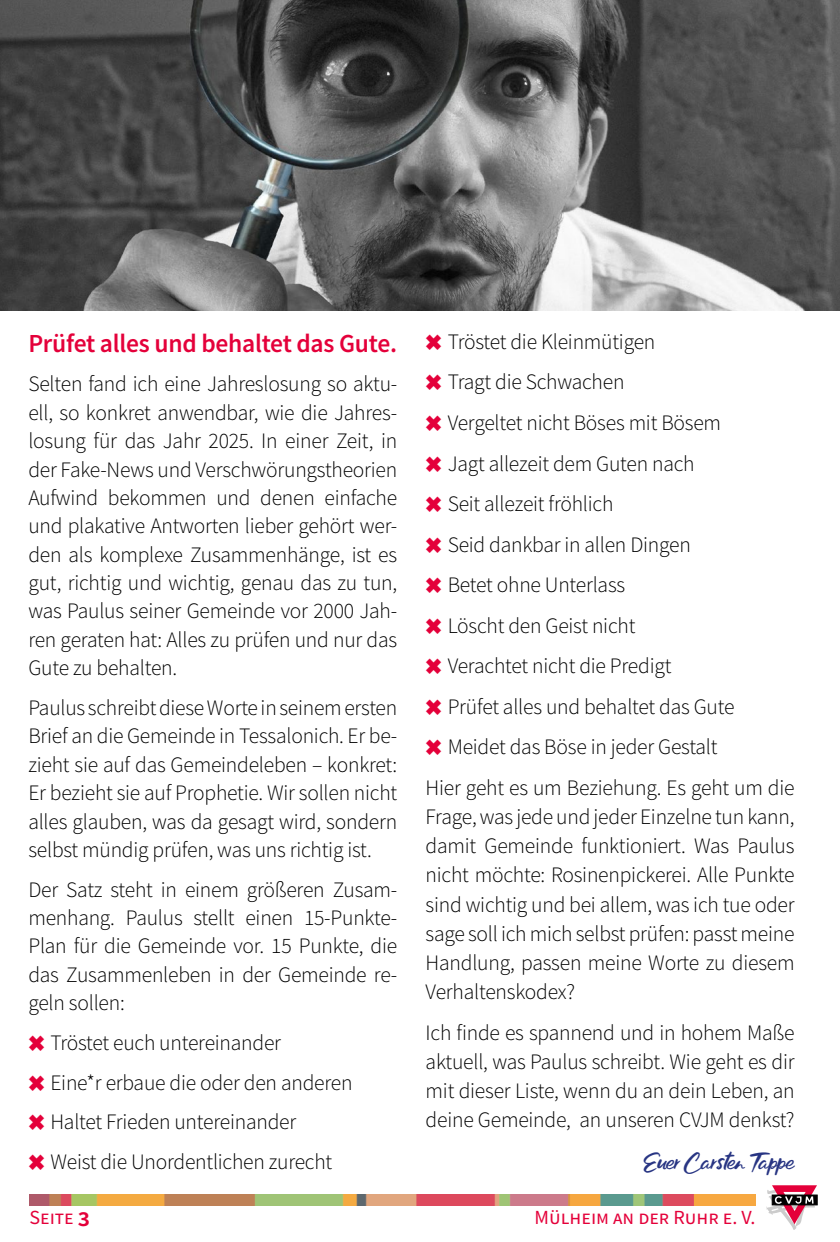
<style>
.page{position:relative;width:840px;height:1242px;background:#fff}
.page>*{position:absolute;margin:0;border:0;box-sizing:border-box;transform-origin:0 0}
.t1{font:600 26px "Source Sans Pro";letter-spacing:-.01em;color:#e4003a}
.t2{font:300 22px/28.4px "Source Sans Pro";letter-spacing:-.01em;color:#000;text-align:justify}
.t3{font:20px "Source Sans Pro";color:#e4003a}
.t4{font:18px "Los Banditos Script";letter-spacing:-.01em;color:#283583}
.s1{color:#e4003a}
.s2{font-weight:600;font-size:26px}
</style>
<div class="page">
<svg style="left:766px;top:1185px;width:50px;height:45px"></svg>
<img style="left:29px;top:1195px;width:726px;height:10px">
<img style="left:0;top:0;width:839px;height:311px">
<p class="t1" style="left:28px;top:326px;width:370px">Prüfet alles und behaltet das Gute.</p>
<p class="t2" style="left:28px;top:370px;width:370px">Selten fand ich eine Jahreslosung so aktu&shy;ell, so konkret anwendbar, wie die Jahres&shy;losung für das Jahr 2025. In einer Zeit, in der Fake-News und Verschwörungstheorien Aufwind bekommen und denen einfache und plakative Antworten lieber gehört wer&shy;den als komplexe Zusammenhänge, ist es gut, richtig und wichtig, genau das zu tun, was Paulus seiner Gemeinde vor 2000 Jah&shy;ren geraten hat: Alles zu prüfen und nur das Gute zu behalten.</p>
<p class="t2" style="left:28px;top:693px;width:370px">Paulus schreibt diese Worte in seinem ersten Brief an die Gemeinde in Tessalonich. Er be&shy;zieht sie auf das Gemeindeleben – konkret:<br>Er bezieht sie auf Prophetie. Wir sollen nicht alles glauben, was da gesagt wird, sondern selbst mündig prüfen, was uns richtig ist.</p>
<p class="t2" style="left:28px;top:875px;width:370px">Der Satz steht in einem größeren Zusam&shy;menhang. Paulus stellt einen 15-Punkte-Plan für die Gemeinde vor. 15 Punkte, die das Zusammenleben in der Gemeinde re&shy;geln sollen:</p>
<p class="t2" style="left:28px;top:1022px;width:325px;line-height:39.8px;text-align:left"><span class="s1">✖</span> Tröstet euch untereinander<br><span class="s1">✖</span> Eine*r erbaue die oder den anderen <span class="s1">✖</span> Haltet Frieden untereinander<br><span class="s1">✖</span> Weist die Unordentlichen zurecht</p>
<p class="t2" style="left:425px;top:321px;width:370px;line-height:40.6px;text-align:left"><span class="s1">✖</span> Tröstet die Kleinmütigen<br><span class="s1">✖</span> Tragt die Schwachen<br><span class="s1">✖</span> Vergeltet nicht Böses mit Bösem<br><span class="s1">✖</span> Jagt allezeit dem Guten nach<br><span class="s1">✖</span> Seit allezeit fröhlich<br><span class="s1">✖</span> Seid dankbar in allen Dingen<br><span class="s1">✖</span> Betet ohne Unterlass<br><span class="s1">✖</span> Löscht den Geist nicht<br><span class="s1">✖</span> Verachtet nicht die Predigt<br><span class="s1">✖</span> Prüfet alles und behaltet das Gute<br><span class="s1">✖</span> Meidet das Böse in jeder Gestalt<br>Hier geht es um Beziehung. Es geht um die</p>
<p class="t2" style="left:425px;top:802px;width:370px;line-height:29.2px">Frage, was jede und jeder Einzelne tun kann, damit Gemeinde funktioniert. Was Paulus nicht möchte: Rosinenpickerei. Alle Punkte sind wichtig und bei allem, was ich tue oder sage soll ich mich selbst prüfen: passt meine Handlung, passen meine Worte zu diesem Verhaltenskodex?</p>
<p class="t2" style="left:425px;top:1017px;width:370px;line-height:29.2px">Ich finde es spannend und in hohem Maße aktuell, was Paulus schreibt. Wie geht es dir mit dieser Liste, wenn du an dein Leben, an deine Gemeinde, an unseren CVJM denkst?</p>
<p class="t4" style="left:643px;top:1152px;width:152px">Euer Carsten Tappe</p>
<p class="t3" style="left:29px;top:1205px;width:62px">Seite <span class="s2">3</span></p>
<p class="t3" style="left:534px;top:1204px;width:222px">Mülheim an der Ruhr e. V.</p>
</div>
